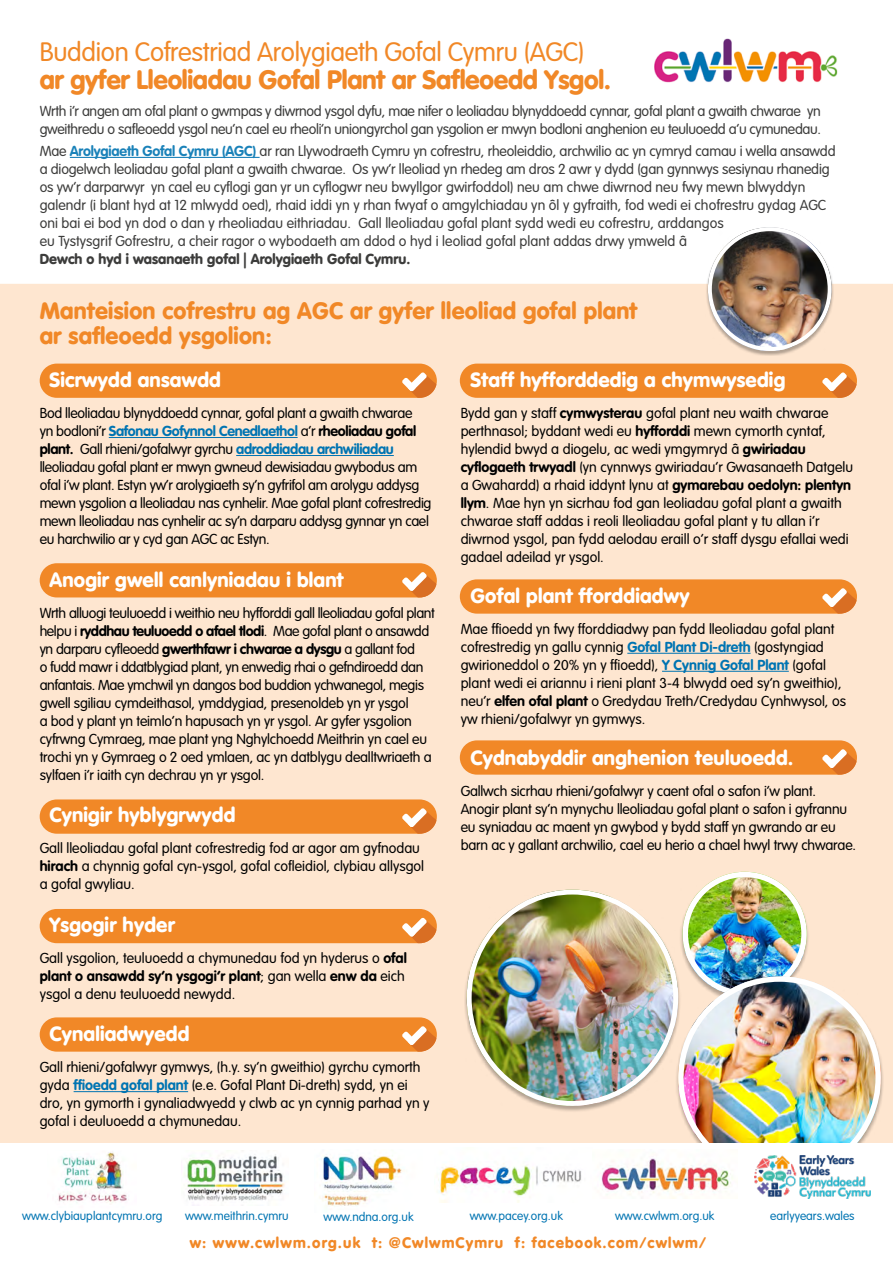
<style>
.page{position:relative;width:893px;height:1263px;background:#fee6d0}
.page>*{position:absolute;margin:0;border:0;box-sizing:border-box;transform-origin:0 0}
.t1{font:300 26.25px "VAG Rounded";letter-spacing:-.01em;color:#f18827}
.t2{font:900 26.25px "VAG Rounded";letter-spacing:-.01em;color:#f18827}
.t3{font:900 23.25px/25.2px "VAG Rounded";letter-spacing:.01em;color:#f18827}
.t4{font:900 20.25px "VAG Rounded";letter-spacing:.01em;color:#fff}
.t5{font:900 15px "VAG Rounded";letter-spacing:.075em;color:#f18827}
.t6{font:300 14.25px/18px "VAG Rounded";letter-spacing:-.01em;color:#000}
.t7{font:300 14.25px/18px "VAG Rounded";letter-spacing:-.01em;color:#3c3c3b}
.t8{font:900 14.25px "VAG Rounded";color:#3c3c3b}
.t9{font:300 12px "VAG Rounded";color:#0074b2}
.s1{font-weight:700;color:#1a82b9}
.s2{font-weight:700;color:#0074b2}
.s3{font-weight:700}
</style>
<div class="page">
<div style="left:680px;top:872px;width:130px;height:131px;background:#000;opacity:.3"></div>
<img style="left:683px;top:872px;width:124px;height:124px;border-radius:62px">
<div style="left:683px;top:872px;width:124px;height:124px;border:5px solid #fff;border-radius:50%"></div>
<div style="left:675px;top:977px;width:209px;height:209px;background:#000;opacity:.3"></div>
<img style="left:678px;top:976px;width:203px;height:203px;border-radius:101px">
<div style="left:463px;top:890px;width:219px;height:222px;background:#000;opacity:.3"></div>
<img style="left:467px;top:890px;width:211px;height:216px">
<div style="left:467px;top:890px;width:211px;height:216px;border:5px solid #fff;border-radius:50%"></div>
<div style="left:0;top:0;width:893px;height:284px;background:#fff"></div>
<img style="left:651px;top:33px;width:192px;height:55px">
<div style="left:40px;top:364px;width:397px;height:34px;background:#f18827;border-radius:17px"></div>
<svg style="left:402px;top:372px;width:35px;height:26px"></svg>
<div style="left:460px;top:364px;width:397px;height:34px;background:#f18827;border-radius:17px"></div>
<svg style="left:822px;top:372px;width:35px;height:26px"></svg>
<div style="left:460px;top:579px;width:397px;height:35px;background:#f18827;border-radius:17px"></div>
<svg style="left:822px;top:588px;width:35px;height:26px"></svg>
<div style="left:460px;top:740px;width:397px;height:35px;background:#f18827;border-radius:17px"></div>
<svg style="left:822px;top:749px;width:35px;height:26px"></svg>
<div style="left:40px;top:563px;width:397px;height:34px;background:#f18827;border-radius:17px"></div>
<svg style="left:402px;top:572px;width:35px;height:25px"></svg>
<div style="left:40px;top:799px;width:397px;height:35px;background:#f18827;border-radius:17px"></div>
<svg style="left:402px;top:808px;width:35px;height:26px"></svg>
<div style="left:40px;top:909px;width:397px;height:34px;background:#f18827;border-radius:17px"></div>
<svg style="left:402px;top:918px;width:35px;height:25px"></svg>
<div style="left:40px;top:1017px;width:397px;height:35px;background:#f18827;border-radius:17px"></div>
<svg style="left:402px;top:1026px;width:35px;height:26px"></svg>
<hr style="left:109px;top:437px;width:189px;height:1px;background:#0074b2">
<hr style="left:236px;top:455px;width:158px;height:1px;background:#0074b2">
<hr style="left:74px;top:1091px;width:114px;height:1px;background:#0074b2">
<hr style="left:627px;top:653px;width:124px;height:1px;background:#0074b2">
<hr style="left:662px;top:671px;width:127px;height:1px;background:#0074b2">
<div style="left:40px;top:145px;width:800px;height:122px;background:#fff"></div>
<hr style="left:70px;top:157px;width:190px;height:1px;background:#0074b2">
<div style="left:705px;top:228px;width:129px;height:128px;background:#000;opacity:.3"></div>
<img style="left:708px;top:227px;width:124px;height:124px;border-radius:62px">
<div style="left:708px;top:227px;width:124px;height:124px;border:4px solid #fff;border-radius:50%"></div>
<div style="left:0;top:1144px;width:893px;height:119px;background:#fff"></div>
<img style="left:58px;top:1152px;width:69px;height:51px">
<img style="left:184px;top:1150px;width:101px;height:56px">
<img style="left:319px;top:1155px;width:85px;height:51px">
<img style="left:438px;top:1163px;width:144px;height:39px">
<img style="left:601px;top:1158px;width:132px;height:40px">
<img style="left:755px;top:1156px;width:115px;height:42px">
<h1 class="t1" style="left:40px;top:36px;width:546px">Buddion Cofrestriad Arolygiaeth Gofal Cymru (AGC)</h1>
<h1 class="t2" style="left:40px;top:64px;width:573px">ar gyfer Lleoliadau Gofal Plant ar Safleoedd Ysgol.</h1>
<p class="t7" style="left:40px;top:102px;width:783px">Wrth i’r angen am ofal plant o gwmpas y diwrnod ysgol dyfu, mae nifer o leoliadau blynyddoedd cynnar, gofal plant a gwaith chwarae yn gweithredu o safleoedd ysgol neu’n cael eu rheoli’n uniongyrchol gan ysgolion er mwyn bodloni anghenion eu teuluoedd a’u cymunedau.</p>
<p class="t7" style="left:40px;top:142px;width:797px">Mae <span class="s1">Arolygiaeth Gofal Cymru (AGC)</span> ar ran Llywodraeth Cymru yn cofrestru, rheoleiddio, archwilio ac yn cymryd camau i wella ansawdd a diogelwch leoliadau gofal plant a gwaith chwarae. Os yw’r lleoliad yn rhedeg am dros 2 awr y dydd (gan gynnwys sesiynau rhanedig os yw’r darparwyr yn cael eu cyflogi gan yr un cyflogwr neu bwyllgor gwirfoddol) neu am chwe diwrnod neu fwy mewn blwyddyn galendr (i blant hyd at 12 mlwydd oed), rhaid iddi yn y rhan fwyaf o amgylchiadau yn ôl y gyfraith, fod wedi ei chofrestru gydag AGC oni bai ei bod yn dod o dan y rheoliadau eithriadau. Gall lleoliadau gofal plant sydd wedi eu cofrestru, arddangos<br>eu Tystysgrif Gofrestru, a cheir ragor o wybodaeth am ddod o hyd i leoliad gofal plant addas drwy ymweld â</p>
<p class="t8" style="left:40px;top:250px;width:372px">Dewch o hyd i wasanaeth gofal | Arolygiaeth Gofal Cymru.</p>
<h2 class="t3" style="left:40px;top:299px;width:599px">Manteision cofrestru ag AGC ar gyfer lleoliad gofal plant ar safleoedd ysgolion:</h2>
<h3 class="t4" style="left:49px;top:368px;width:173px">Sicrwydd ansawdd</h3>
<p class="t6" style="left:40px;top:405px;width:393px">Bod lleoliadau blynyddoedd cynnar, gofal plant a gwaith chwarae<br>yn bodloni’r <span class="s2">Safonau Gofynnol Cenedlaethol</span> a’r <span class="s3">rheoliadau gofal plant.</span> Gall rhieni/gofalwyr gyrchu <span class="s2">adroddiadau archwiliadau </span>lleoliadau gofal plant er mwyn gwneud dewisiadau gwybodus am ofal i’w plant. Estyn yw’r arolygiaeth sy’n gyfrifol am arolygu addysg mewn ysgolion a lleoliadau nas cynhelir. Mae gofal plant cofrestredig mewn lleoliadau nas cynhelir ac sy’n darparu addysg gynnar yn cael eu harchwilio ar y cyd gan AGC ac Estyn.</p>
<h3 class="t4" style="left:49px;top:567px;width:296px">Anogir gwell canlyniadau i blant</h3>
<p class="t6" style="left:40px;top:604px;width:397px">Wrth alluogi teuluoedd i weithio neu hyfforddi gall lleoliadau gofal plant helpu i <span class="s3">ryddhau teuluoedd o afael tlodi</span>. Mae gofal plant o ansawdd yn darparu cyfleoedd <span class="s3">gwerthfawr i chwarae a dysgu</span> a gallant fod<br>o fudd mawr i ddatblygiad plant, yn enwedig rhai o gefndiroedd dan anfantais. Mae ymchwil yn dangos bod buddion ychwanegol, megis gwell sgiliau cymdeithasol, ymddygiad, presenoldeb yn yr ysgol<br>a bod y plant yn teimlo’n hapusach yn yr ysgol. Ar gyfer ysgolion cyfrwng Cymraeg, mae plant yng Nghylchoedd Meithrin yn cael eu trochi yn y Gymraeg o 2 oed ymlaen, ac yn datblygu dealltwriaeth a sylfaen i’r iaith cyn dechrau yn yr ysgol.</p>
<h3 class="t4" style="left:49px;top:803px;width:187px">Cynigir hyblygrwydd</h3>
<p class="t6" style="left:40px;top:840px;width:386px">Gall lleoliadau gofal plant cofrestredig fod ar agor am gyfnodau <span class="s3">hirach</span> a chynnig gofal cyn-ysgol, gofal cofleidiol, clybiau allysgol a gofal gwyliau.</p>
<h3 class="t4" style="left:49px;top:912px;width:127px">Ysgogir hyder</h3>
<p class="t6" style="left:40px;top:949px;width:369px">Gall ysgolion, teuluoedd a chymunedau fod yn hyderus o <span class="s3">ofal plant o ansawdd sy’n ysgogi’r plant</span>; gan wella <span class="s3">enw da</span> eich ysgol a denu teuluoedd newydd.</p>
<h3 class="t4" style="left:49px;top:1022px;width:141px">Cynaliadwyedd</h3>
<p class="t6" style="left:40px;top:1059px;width:391px">Gall rhieni/gofalwyr gymwys, (h.y. sy’n gweithio) gyrchu cymorth gyda <span class="s2">ffioedd gofal plant</span> (e.e. Gofal Plant Di-dreth) sydd, yn ei dro, yn gymorth i gynaliadwyedd y clwb ac yn cynnig parhad yn y gofal i deuluoedd a chymunedau.</p>
<h3 class="t4" style="left:470px;top:368px;width:316px">Staff hyfforddedig a chymwysedig</h3>
<p class="t6" style="left:461px;top:405px;width:394px">Bydd gan y staff <span class="s3">cymwysterau</span> gofal plant neu waith chwarae perthnasol; byddant wedi eu <span class="s3">hyfforddi</span> mewn cymorth cyntaf, hylendid bwyd a diogelu, ac wedi ymgymryd â <span class="s3">gwiriadau cyflogaeth trwyadl</span> (yn cynnwys gwiriadau’r Gwasanaeth Datgelu a Gwahardd) a rhaid iddynt lynu at <span class="s3">gymarebau oedolyn: plentyn llym</span>. Mae hyn yn sicrhau fod gan leoliadau gofal plant a gwaith chwarae staff addas i reoli lleoliadau gofal plant y tu allan i’r diwrnod ysgol, pan fydd aelodau eraill o’r staff dysgu efallai wedi gadael adeilad yr ysgol.</p>
<h3 class="t4" style="left:470px;top:584px;width:221px">Gofal plant fforddiadwy</h3>
<p class="t6" style="left:461px;top:620px;width:387px">Mae ffioedd yn fwy fforddiadwy pan fydd lleoliadau gofal plant cofrestredig yn gallu cynnig <span class="s2">Gofal Plant Di-dreth</span> (gostyngiad gwirioneddol o 20% yn y ffioedd), <span class="s2">Y Cynnig Gofal Plant</span> (gofal plant wedi ei ariannu i rieni plant 3-4 blwydd oed sy’n gweithio), neu’r <span class="s3">elfen ofal plant</span> o Gredydau Treth/Credydau Cynhwysol, os yw rhieni/gofalwyr yn gymwys.</p>
<h3 class="t4" style="left:470px;top:745px;width:325px">Cydnabyddir anghenion teuluoedd.</h3>
<p class="t6" style="left:461px;top:782px;width:397px">Gallwch sicrhau rhieni/gofalwyr y caent ofal o safon i’w plant.<br>Anogir plant sy’n mynychu lleoliadau gofal plant o safon i gyfrannu eu syniadau ac maent yn gwybod y bydd staff yn gwrando ar eu barn ac y gallant archwilio, cael eu herio a chael hwyl trwy chwarae.</p>
<p class="t9" style="left:22px;top:1209px;width:142px">www.clybiauplantcymru.org</p>
<p class="t9" style="left:185px;top:1209px;width:105px">www.meithrin.cymru</p>
<p class="t9" style="left:323px;top:1210px;width:92px">www.ndna.org.uk</p>
<p class="t9" style="left:470px;top:1209px;width:95px">www.pacey.org.uk</p>
<p class="t9" style="left:615px;top:1209px;width:101px">www.cwlwm.org.uk</p>
<p class="t9" style="left:770px;top:1209px;width:86px">earlyyears.wales</p>
<p class="t5" style="left:190px;top:1233px;width:518px">w: www.cwlwm.org.uk t: @CwlwmCymru f: facebook.com/cwlwm/</p>
</div>
